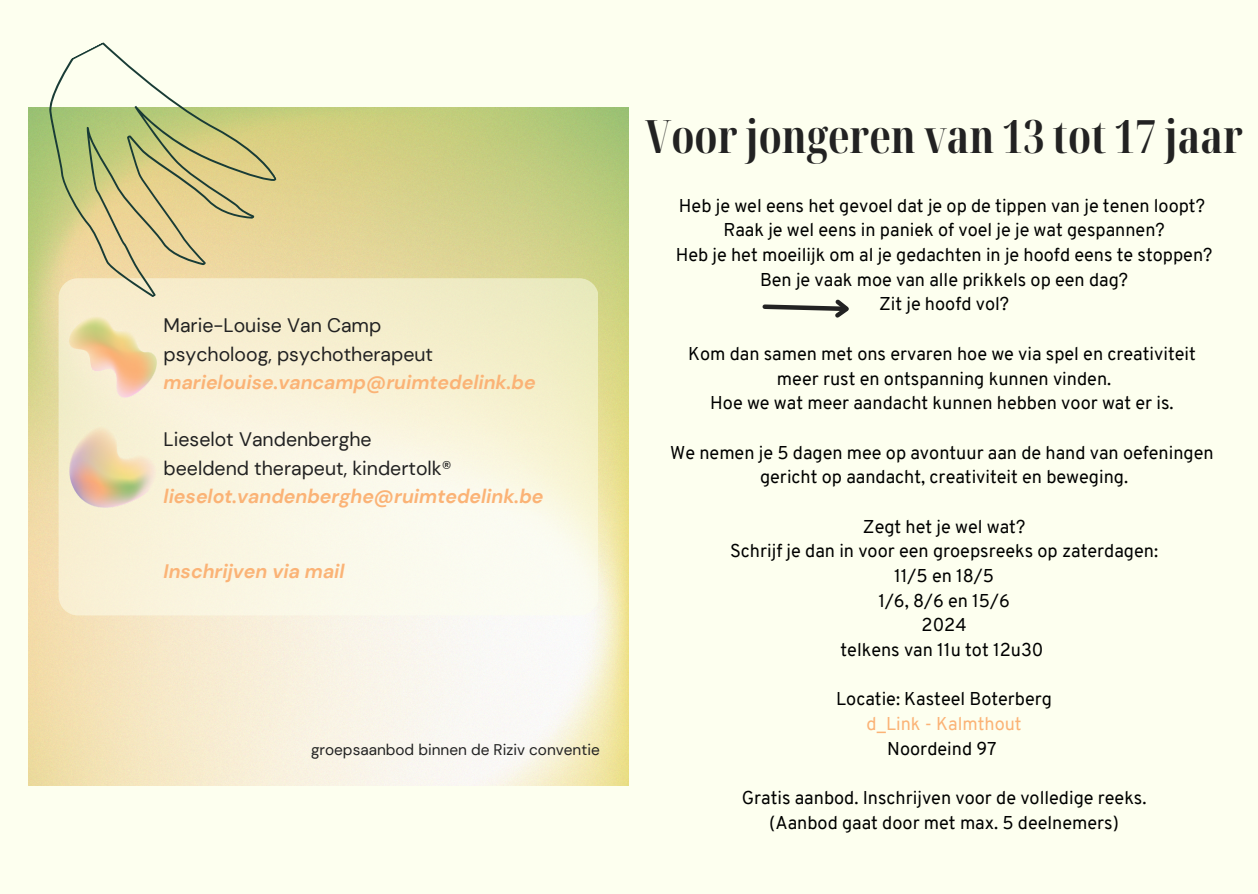
<style>
.page{position:relative;width:1258px;height:894px;background:#fff}
.page>*{position:absolute;margin:0;border:0;box-sizing:border-box;transform-origin:0 0}
.t1{font:700 extra-condensed 45.9px "Noto Serif Display";color:#222}
.t2{font:19.5px/28.5px "DM Sans";color:#222}
.t3{font:italic 700 19.5px "DM Sans";color:#fbb376}
.t4{font:18px/24.6px "Overpass";color:#000;text-align:center}
.t5{font:15.3px "DM Sans";color:#222}
.s1{font-weight:700;font-style:italic;color:#fbb376}
.s2{color:#fbb376}
</style>
<div class="page">
<div style="left:0;top:0;width:1258px;height:893px;background:#fdffef"></div>
<img style="left:28px;top:107px;width:601px;height:678px">
<svg style="left:59px;top:278px;width:539px;height:337px"></svg>
<img style="left:69px;top:317px;width:88px;height:81px">
<img style="left:69px;top:426px;width:88px;height:81px">
<svg style="left:28px;top:42px;width:271px;height:268px"></svg>
<svg style="left:762px;top:299px;width:87px;height:19px"></svg>
<p class="t2" style="left:164px;top:311px;width:374px">Marie-Louise Van Camp<br>psycholoog, psychotherapeut <span class="s1">marielouise.vancamp@ruimtedelink.be</span></p>
<p class="t2" style="left:164px;top:425px;width:381px">Lieselot Vandenberghe<br>beeldend therapeut, kindertolk® <span class="s1">lieselot.vandenberghe@ruimtedelink.be</span></p>
<p class="t3" style="left:164px;top:558px;width:182px">Inschrijven via mail</p>
<h2 class="t5" style="left:311px;top:739px;width:290px">groepsaanbod binnen de Riziv conventie</h2>
<p class="t1" style="left:645px;top:104px;width:599px">Voor jongeren van 13 tot 17 jaar</p>
<p class="t4" style="left:676px;top:195px;width:538px">Heb je wel eens het gevoel dat je op de tippen van je tenen loopt?<br>Raak je wel eens in paniek of voel je je wat gespannen?<br>Heb je het moeilijk om al je gedachten in je hoofd eens te stoppen?<br>Ben je vaak moe van alle prikkels op een dag?<br>Zit je hoofd vol?</p>
<h1 class="t4" style="left:688px;top:343px;width:509px">Kom dan samen met ons ervaren hoe we via spel en creativiteit meer rust en ontspanning kunnen vinden.<br>Hoe we wat meer aandacht kunnen hebben voor wat er is.</h1>
<h2 class="t4" style="left:670px;top:441px;width:545px">We nemen je 5 dagen mee op avontuur aan de hand van oefeningen gericht op aandacht, creativiteit en beweging.</h2>
<h2 class="t4" style="left:730px;top:515px;width:429px">Zegt het je wel wat?<br>Schrijf je dan in voor een groepsreeks op zaterdagen:<br>11/5 en 18/5<br>1/6, 8/6 en 15/6<br>2024<br>telkens van 11u tot 12u30</h2>
<h2 class="t4" style="left:836px;top:688px;width:217px">Locatie: Kasteel Boterberg <span class="s2">d_Link - Kalmthout<br></span>Noordeind 97</h2>
<h2 class="t4" style="left:742px;top:787px;width:406px">Gratis aanbod. Inschrijven voor de volledige reeks. (Aanbod gaat door met max. 5 deelnemers)</h2>
</div>
